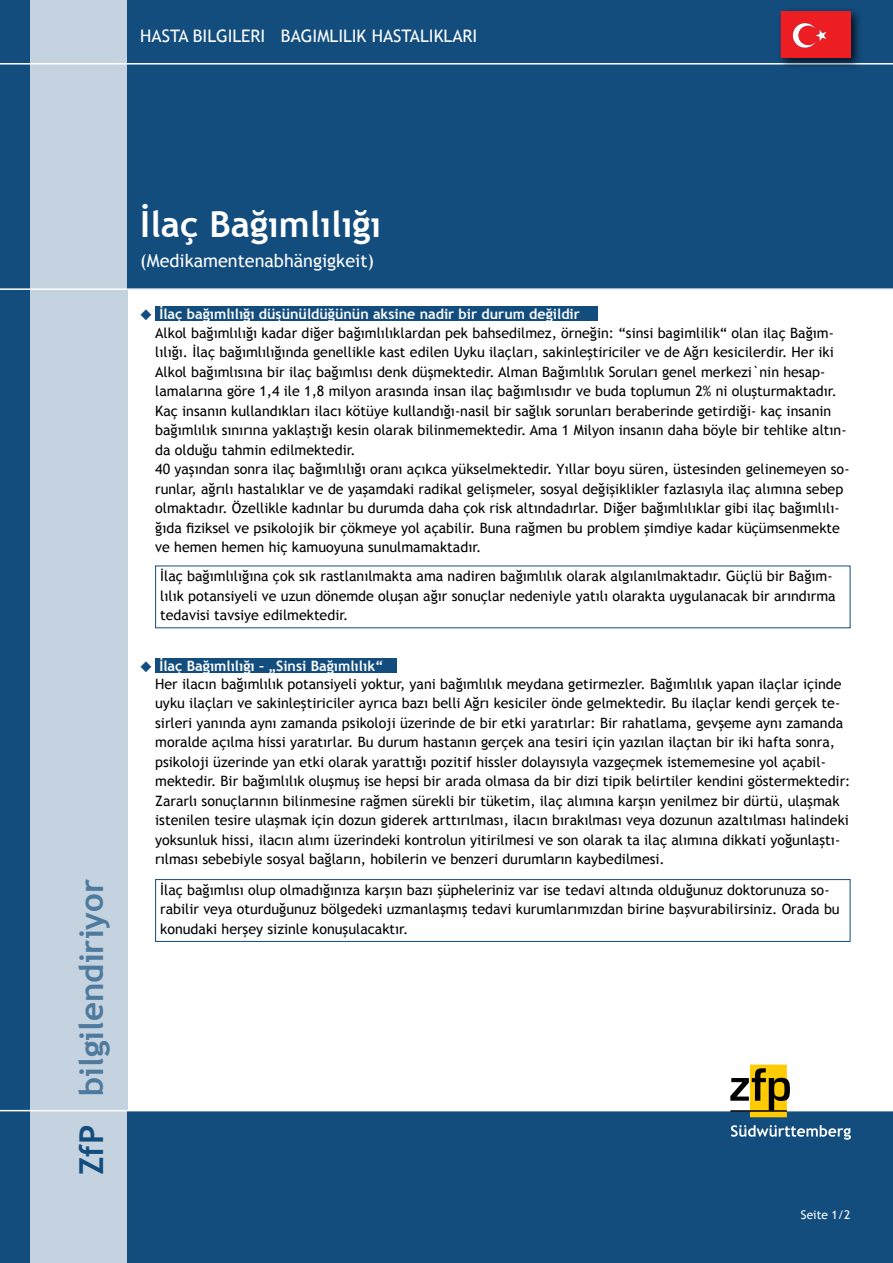
<style>
.page{position:relative;width:893px;height:1263px;background:#fff}
.page>*{position:absolute;margin:0;border:0;box-sizing:border-box;transform-origin:0 0}
.t1{font:700 36px "Trebuchet MS";color:#fff}
.t2{font:700 33px "Trebuchet MS";color:#4e7a9e}
.t3{font:18px "Trebuchet MS";color:#fff}
.t4{font:17.25px "Trebuchet MS";color:#fff}
.t5{font:14.25px/19.5px "Trebuchet MS";color:#000}
.t6{font:700 14.25px "Trebuchet MS";color:#fff}
.t7{font:12px "Trebuchet MS";color:#fff}
.s1{color:#134d7e}
</style>
<div class="page">
<div style="left:30px;top:0;width:98px;height:1263px;background:#c4d3df"></div>
<div style="left:0;top:0;width:30px;height:1263px;background:#134d7e"></div>
<div style="left:128px;top:0;width:765px;height:289px;background:#134d7e"></div>
<div style="left:128px;top:1111px;width:765px;height:152px;background:#134d7e"></div>
<hr style="left:0;top:63px;width:893px;height:2px;background:#fff">
<hr style="left:0;top:288px;width:893px;height:2px;background:#fff">
<hr style="left:0;top:1110px;width:893px;height:1px;background:#fff">
<div style="left:750px;top:1064px;width:37px;height:53px;background:#ffcb05"></div>
<svg style="left:730px;top:1068px;width:60px;height:42px"></svg>
<hr style="left:730px;top:1110px;width:57px;height:2px;background:#000">
<svg style="left:731px;top:1125px;width:120px;height:15px"></svg>
<div style="left:777px;top:7px;width:86px;height:63px;background:#000;opacity:.75"></div>
<svg style="left:781px;top:11px;width:69px;height:46px;background:#ec2c33"></svg>
<div style="left:155px;top:306px;width:442px;height:15px;background:#134d7e"></div>
<div style="left:155px;top:658px;width:241px;height:15px;background:#134d7e"></div>
<div style="left:155px;top:879px;width:695px;height:63px;border:1px solid #134d7e"></div>
<p class="t4" style="left:140px;top:26px;width:338px">HASTA BILGILERI BAGIMLILIK HASTALIKLARI</p>
<h2 class="t2" style="left:71px;top:1175px;width:297px;rotate:-90deg"><span class="s1">ZfP</span> bilgilendiriyor</h2>
<h1 class="t1" style="left:140px;top:201px;width:242px">İlaç Bağımlılığı</h1>
<p class="t3" style="left:140px;top:250px;width:235px">(Medikamentenabhängigkeit)</p>
<p class="t6" style="left:159px;top:305px;width:422px">İlaç bağımlılığı düşünüldüğünün aksine nadir bir durum değildir</p>
<p class="t5" style="left:155px;top:323px;width:696px">Alkol bağımlılığı kadar diğer bağımlılıklardan pek bahsedilmez, örneğin: “sinsi bagimlilik“ olan ilaç Bağım&shy;lılığı. İlaç bağımlılığında genellikle kast edilen Uyku ilaçları, sakinleştiriciler ve de Ağrı kesicilerdir. Her iki Alkol bağımlısına bir ilaç bağımlısı denk düşmektedir. Alman Bağımlılık Soruları genel merkezi`nin hesap&shy;lamalarına göre 1,4 ile 1,8 milyon arasında insan ilaç bağımlısıdır ve buda toplumun 2% ni oluşturmaktadır.<br>Kaç insanın kullandıkları ilacı kötüye kullandığı-nasil bir sağlık sorunları beraberinde getirdiği- kaç insanin bağımlılık sınırına yaklaştığı kesin olarak bilinmemektedir. Ama 1 Milyon insanın daha böyle bir tehlike altın&shy;da olduğu tahmin edilmektedir.<br>40 yaşından sonra ilaç bağımlılığı oranı açıkca yükselmektedir. Yıllar boyu süren, üstesinden gelinemeyen so&shy;runlar, ağrılı hastalıklar ve de yaşamdaki radikal gelişmeler, sosyal değişiklikler fazlasıyla ilaç alımına sebep olmaktadır. Özellikle kadınlar bu durumda daha çok risk altındadırlar. Diğer bağımlılıklar gibi ilaç bağımlılı&shy;ğıda fiziksel ve psikolojik bir çökmeye yol açabilir. Buna rağmen bu problem şimdiye kadar küçümsenmekte ve hemen hemen hiç kamuoyuna sunulmamaktadır.</p>
<p class="t5" style="left:160px;top:566px;width:677px">İlaç bağımlılığına çok sık rastlanılmakta ama nadiren bağımlılık olarak algılanılmaktadır. Güçlü bir Bağım&shy;lılık potansiyeli ve uzun dönemde oluşan ağır sonuçlar nedeniyle yatılı olarakta uygulanacak bir arındırma tedavisi tavsiye edilmektedir.</p>
<p class="t6" style="left:159px;top:657px;width:226px">İlaç Bağımlılığı – „Sinsi Bağımlılık“</p>
<p class="t5" style="left:155px;top:674px;width:697px">Her ilacın bağımlılık potansiyeli yoktur, yani bağımlılık meydana getirmezler. Bağımlılık yapan ilaçlar içinde uyku ilaçları ve sakinleştiriciler ayrıca bazı belli Ağrı kesiciler önde gelmektedir. Bu ilaçlar kendi gerçek te&shy;sirleri yanında aynı zamanda psikoloji üzerinde de bir etki yaratırlar: Bir rahatlama, gevşeme aynı zamanda moralde açılma hissi yaratırlar. Bu durum hastanın gerçek ana tesiri için yazılan ilaçtan bir iki hafta sonra, psikoloji üzerinde yan etki olarak yarattığı pozitif hissler dolayısıyla vazgeçmek istememesine yol açabil&shy;mektedir. Bir bağımlılık oluşmuş ise hepsi bir arada olmasa da bir dizi tipik belirtiler kendini göstermektedir:<br>Zararlı sonuçlarının bilinmesine rağmen sürekli bir tüketim, ilaç alımına karşın yenilmez bir dürtü, ulaşmak istenilen tesire ulaşmak için dozun giderek arttırılması, ilacın bırakılması veya dozunun azaltılması halindeki yoksunluk hissi, ilacın alımı üzerindeki kontrolun yitirilmesi ve son olarak ta ilaç alımına dikkati yoğunlaştı&shy;rılması sebebiyle sosyal bağların, hobilerin ve benzeri durumların kaybedilmesi.</p>
<p class="t5" style="left:160px;top:880px;width:681px">İlaç bağımlısı olup olmadığınıza karşın bazı şüpheleriniz var ise tedavi altında olduğunuz doktorunuza so&shy;rabilir veya oturduğunuz bölgedeki uzmanlaşmış tedavi kurumlarımızdan birine başvurabilirsiniz. Orada bu konudaki herşey sizinle konuşulacaktır.</p>
<p class="t7" style="left:801px;top:1208px;width:51px">Seite 1/2</p>
</div>
